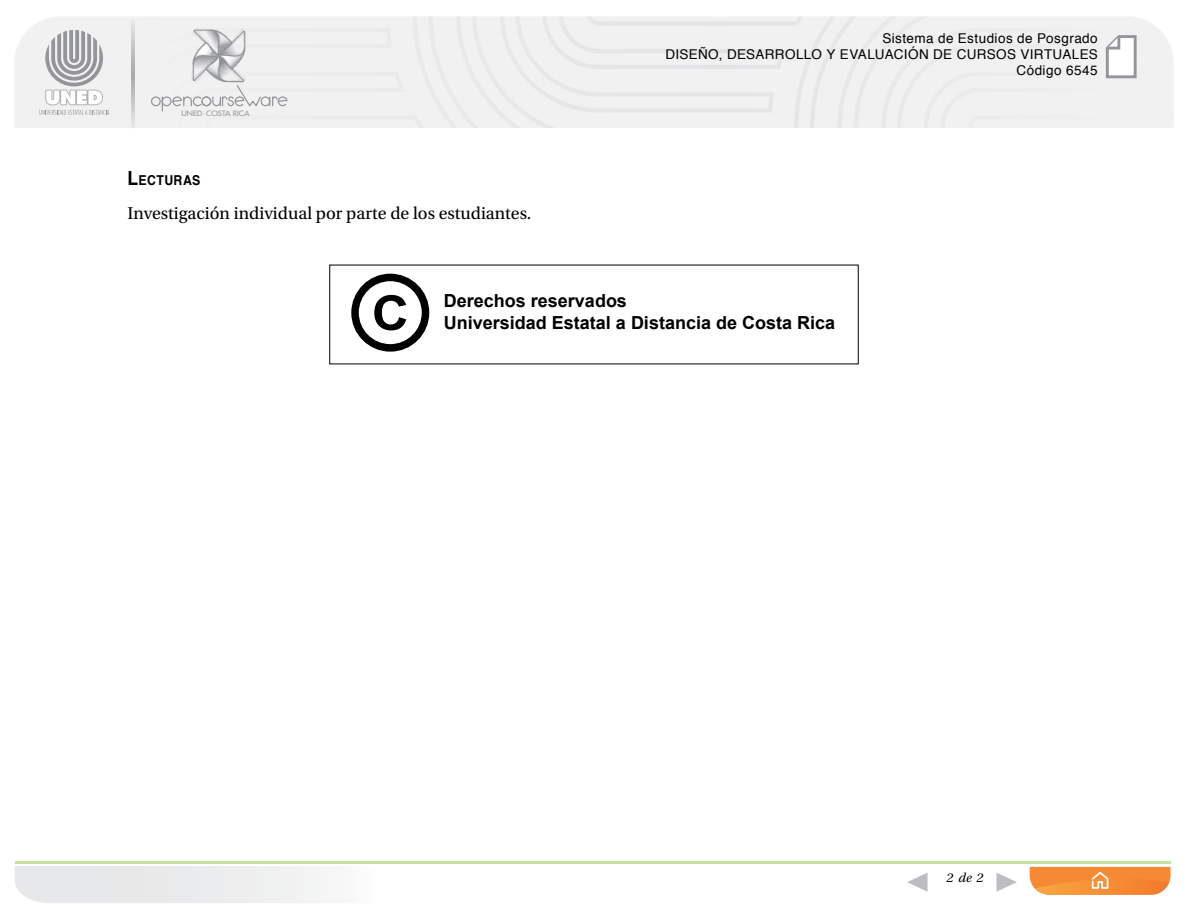
<style>
.page{position:relative;width:1188px;height:918px;background:#fff}
.page>*{position:absolute;margin:0;border:0;box-sizing:border-box;transform-origin:0 0}
.t1{font:700 18px/21.6px "Arial";color:#000}
.Texto_corrido{font:18px "Utopia Std";color:#000}
.Subtítulo_2{font:700 13.65px "Helvetica";letter-spacing:.035em;color:#000;scale:.9 1}
.t2{font:13.5px/16.2px "Helvetica";letter-spacing:.03em;color:#000;text-align:right}
.t3{font:italic 13.5px "Utopia Std";color:#000}
.t4{font:500 7.2px "Futura Std";letter-spacing:-.005em;color:#939598;scale:1.1 1}
.s1{font-size:19.5px}
</style>
<div class="page">
<svg style="left:15px;top:866px;width:1156px;height:37px"></svg>
<svg style="left:996px;top:873px;width:21px;height:19px"></svg>
<svg style="left:907px;top:873px;width:21px;height:19px"></svg>
<svg style="left:535px;top:16px;width:275px;height:112px"></svg>
<div style="left:135px;top:16px;width:293px;height:112px;background:#f1f1f2"></div>
<svg style="left:428px;top:16px;width:107px;height:112px"></svg>
<svg style="left:1030px;top:867px;width:141px;height:28px;background:#f69342"></svg>
<svg style="left:810px;top:16px;width:364px;height:112px"></svg>
<svg style="left:15px;top:17px;width:117px;height:111px"></svg>
<hr style="left:15px;top:861px;width:1156px;height:3px;background:#8cc63f">
<div style="left:139px;top:16px;width:160px;height:112px;background:#f1f1f2"></div>
<div style="left:162px;top:96px;width:10px;height:10px;border:1px solid #939598;border-radius:50%"></div>
<svg style="left:162px;top:97px;width:1px;height:14px"></svg>
<div style="left:151px;top:96px;width:10px;height:10px;border:1px solid #939598;border-radius:50%"></div>
<div style="left:261px;top:96px;width:9px;height:10px;border:1px solid #939598;border-radius:50%"></div>
<svg style="left:269px;top:96px;width:19px;height:11px"></svg>
<svg style="left:172px;top:30px;width:90px;height:78px"></svg>
<svg style="left:132px;top:17px;width:3px;height:111px"></svg>
<div style="left:351px;top:274px;width:78px;height:78px;border:8px solid #000;border-radius:50%"></div>
<svg style="left:374px;top:295px;width:32px;height:35px"></svg>
<p class="t4" style="left:182px;top:109px;width:63px">UNED·COSTA RICA</p>
<p class="Subtítulo_2" style="left:128px;top:169px;width:82px"><span class="s1">L</span>ECTURAS</p>
<p class="Texto_corrido" style="left:128px;top:203px;width:405px">Investigación individual por parte de los estudiantes.</p>
<p class="t2" style="left:665px;top:30px;width:434px">Sistema de Estudios de Posgrado<br>DISEÑO, DESARROLLO Y EVALUACIÓN DE CURSOS VIRTUALES<br>Código 6545</p>
<p class="t1" style="left:444px;top:291px;width:393px">Derechos reservados<br>Universidad Estatal a Distancia de Costa Rica</p>
<p class="t3" style="left:947px;top:871px;width:38px">2de2</p>
</div>
